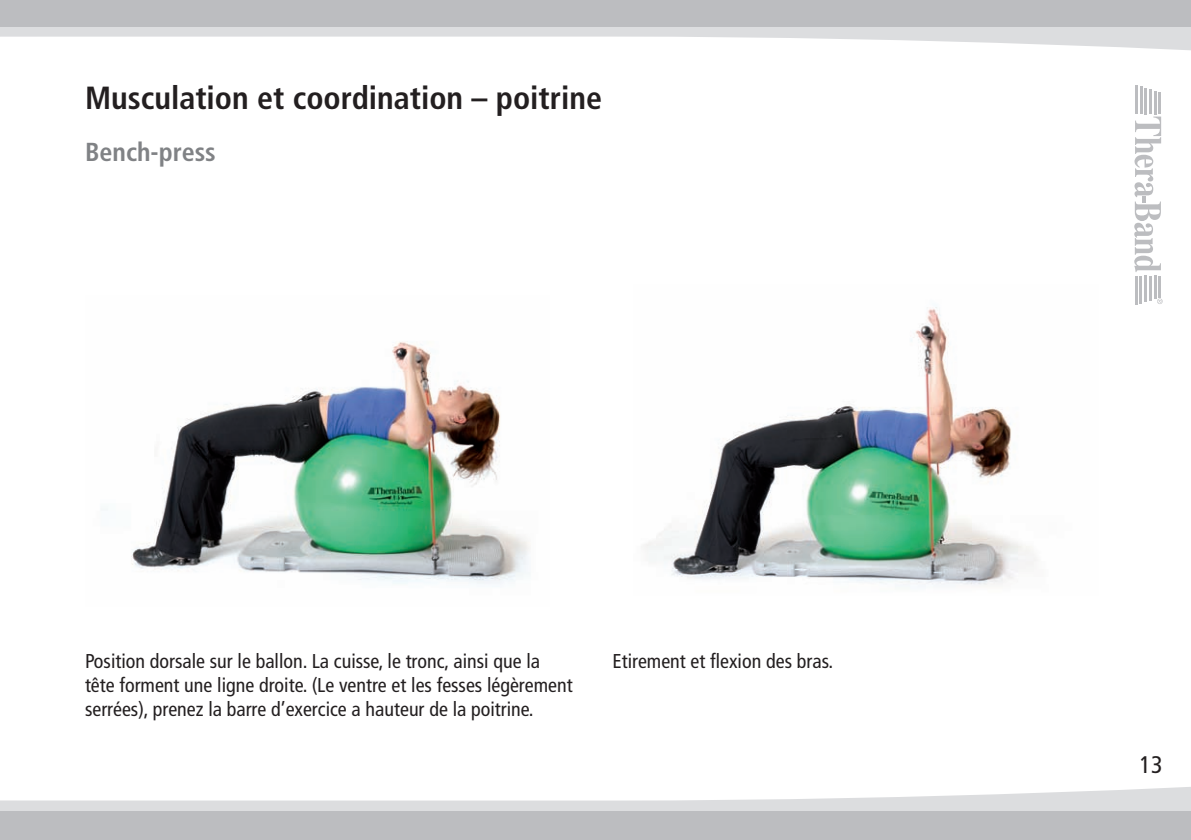
<style>
.page{position:relative;width:1191px;height:840px;background:#fff}
.page>*{position:absolute;margin:0;border:0;box-sizing:border-box;transform-origin:0 0}
.t1{font:700 condensed 32px "Frutiger";color:#231f20}
.t2{font:700 condensed 26px "Frutiger";color:#808285}
.t3{font:condensed 24px "Frutiger";color:#231f20}
.t4{font:condensed 20px/24px "Frutiger";color:#231f20}
</style>
<div class="page">
<hr style="left:1135px;top:85px;width:2px;height:29px;background:#bcbdc0">
<hr style="left:1158px;top:92px;width:3px;height:22px;background:#bcbdc0">
<hr style="left:1154px;top:91px;width:2px;height:23px;background:#bcbdc0">
<hr style="left:1149px;top:89px;width:2px;height:25px;background:#bcbdc0">
<hr style="left:1144px;top:88px;width:3px;height:26px;background:#bcbdc0">
<hr style="left:1139px;top:86px;width:3px;height:28px;background:#bcbdc0">
<hr style="left:1134px;top:276px;width:3px;height:28px;background:#bcbdc0">
<hr style="left:1158px;top:276px;width:3px;height:21px;background:#bcbdc0">
<hr style="left:1153px;top:276px;width:3px;height:23px;background:#bcbdc0">
<hr style="left:1149px;top:276px;width:2px;height:24px;background:#bcbdc0">
<hr style="left:1144px;top:276px;width:3px;height:26px;background:#bcbdc0">
<hr style="left:1139px;top:276px;width:3px;height:27px;background:#bcbdc0">
<svg style="left:1157px;top:298px;width:5px;height:6px"></svg>
<svg style="left:1134px;top:116px;width:27px;height:156px"></svg>
<svg style="left:0;top:787px;width:1191px;height:24px;fill:#dcdddf"></svg>
<svg style="left:0;top:26px;width:1191px;height:25px"></svg>
<div style="left:0;top:811px;width:1191px;height:28px;background:#bcbdc0"></div>
<div style="left:0;top:0;width:1191px;height:26px;background:#bcbdc0"></div>
<img style="left:643px;top:307px;width:394px;height:278px">
<img style="left:101px;top:342px;width:429px;height:242px">
<h1 class="t1" style="left:85px;top:85px;width:518px">Musculation et coordination – poitrine</h1>
<h2 class="t2" style="left:85px;top:142px;width:132px">Bench-press</h2>
<p class="t4" style="left:85px;top:650px;width:489px">Position dorsale sur le ballon. La cuisse, le tronc, ainsi que la tête forment une ligne droite. (Le ventre et les fesses légèrement serrées), prenez la barre d’exercice a hauteur de la poitrine.</p>
<p class="t4" style="left:612px;top:650px;width:222px">Etirement et flexion des bras.</p>
<p class="t3" style="left:1139px;top:754px;width:25px">13</p>
</div>
